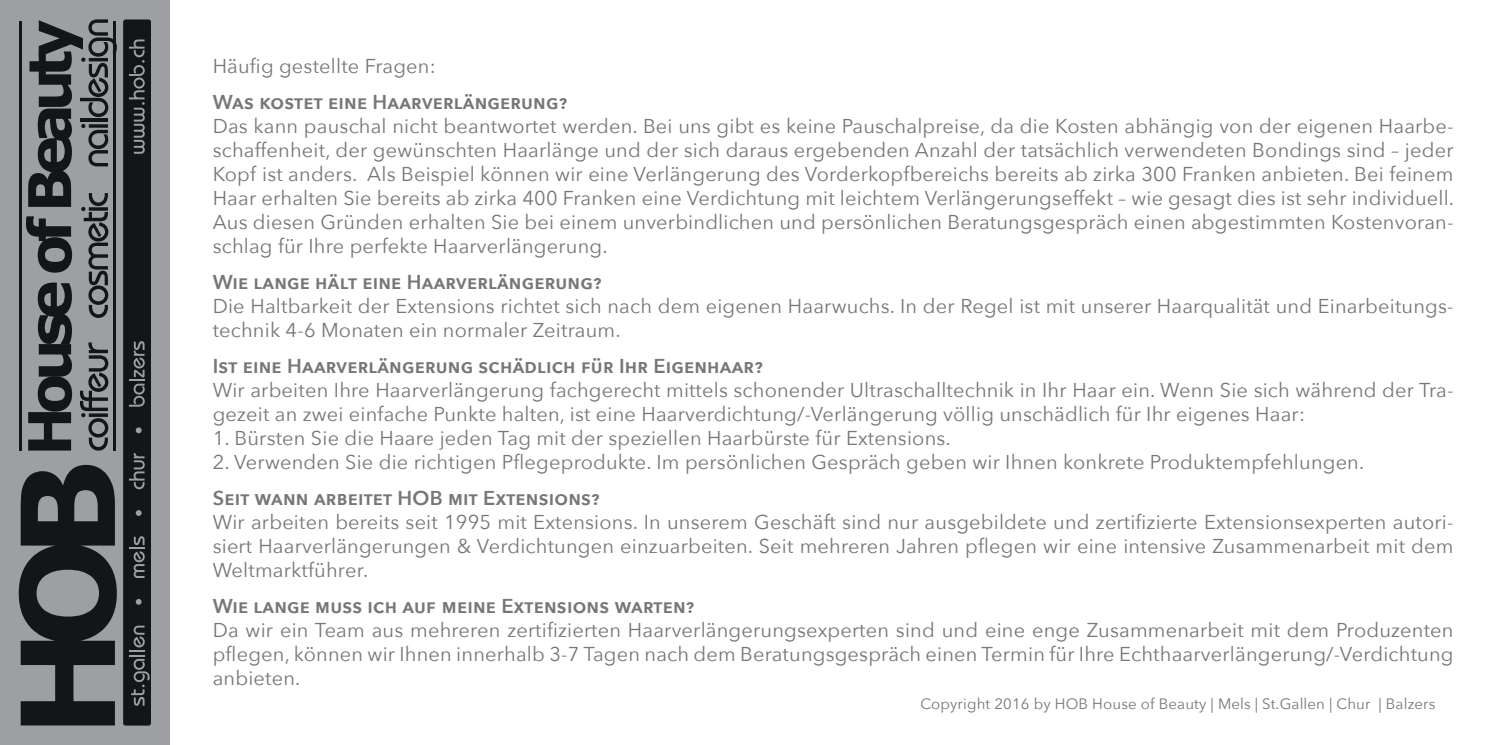
<style>
.page{position:relative;width:1489px;height:745px;background:#fff}
.page>*{position:absolute;margin:0;border:0;box-sizing:border-box;transform-origin:0 0}
.t1{font:20px/24px "Avenir Next";letter-spacing:.01em;color:#757679;text-align:justify}
.t2{font:600 20px "Avenir Next";letter-spacing:.01em;color:#757679}
.t3{font:15px "Avenir Next";letter-spacing:.01em;color:#757679}
</style>
<div class="page">
<div style="left:0;top:0;width:170px;height:744px;background:#9d9fa3"></div>
<svg style="left:19px;top:464px;width:98px;height:261px"></svg>
<svg style="left:26px;top:19px;width:91px;height:431px"></svg>
<hr style="left:114px;top:21px;width:2px;height:429px;background:#141518">
<hr style="left:20px;top:21px;width:2px;height:429px;background:#141518">
<div style="left:123px;top:19px;width:28px;height:706px;background:#141518;border-radius:2px"></div>
<svg style="left:129px;top:625px;width:21px;height:80px"></svg>
<svg style="left:136px;top:599px;width:6px;height:5px"></svg>
<svg style="left:129px;top:536px;width:16px;height:41px"></svg>
<svg style="left:136px;top:510px;width:6px;height:5px"></svg>
<svg style="left:129px;top:453px;width:16px;height:36px"></svg>
<svg style="left:136px;top:427px;width:6px;height:6px"></svg>
<svg style="left:129px;top:341px;width:16px;height:65px"></svg>
<svg style="left:129px;top:39px;width:16px;height:115px"></svg>
<p class="t1" style="left:213px;top:53px;width:224px">Häufig gestellte Fragen:</p>
<p class="t2" style="left:213px;top:84px;width:356px">Was kostet eine Haarverlängerung?</p>
<p class="t1" style="left:213px;top:113px;width:1242px">Das kann pauschal nicht beantwortet werden. Bei uns gibt es keine Pauschalpreise, da die Kosten abhängig von der eigenen Haarbe&shy;schaffenheit, der gewünschten Haarlänge und der sich daraus ergebenden Anzahl der tatsächlich verwendeten Bondings sind – jeder Kopf ist anders. Als Beispiel können wir eine Verlängerung des Vorderkopfbereichs bereits ab zirka 300 Franken anbieten. Bei feinem Haar erhalten Sie bereits ab zirka 400 Franken eine Verdichtung mit leichtem Verlängerungseffekt – wie gesagt dies ist sehr individuell.</p>
<p class="t1" style="left:213px;top:209px;width:1242px">Aus diesen Gründen erhalten Sie bei einem unverbindlichen und persönlichen Beratungsgespräch einen abgestimmten Kostenvoran&shy;schlag für Ihre perfekte Haarverlängerung.</p>
<p class="t2" style="left:213px;top:264px;width:390px">Wie lange hält eine Haarverlängerung?</p>
<p class="t1" style="left:213px;top:293px;width:1242px">Die Haltbarkeit der Extensions richtet sich nach dem eigenen Haarwuchs. In der Regel ist mit unserer Haarqualität und Einarbeitungs&shy;technik 4-6 Monaten ein normaler Zeitraum.</p>
<p class="t2" style="left:213px;top:348px;width:552px">Ist eine Haarverlängerung schädlich für Ihr Eigenhaar?</p>
<p class="t1" style="left:213px;top:377px;width:1242px">Wir arbeiten Ihre Haarverlängerung fachgerecht mittels schonender Ultraschalltechnik in Ihr Haar ein. Wenn Sie sich während der Tra&shy;gezeit an zwei einfache Punkte halten, ist eine Haarverdichtung/-Verlängerung völlig unschädlich für Ihr eigenes Haar:</p>
<p class="t1" style="left:213px;top:425px;width:739px">1. Bürsten Sie die Haare jeden Tag mit der speziellen Haarbürste für Extensions.</p>
<p class="t1" style="left:213px;top:449px;width:1153px">2. Verwenden Sie die richtigen Pflegeprodukte. Im persönlichen Gespräch geben wir Ihnen konkrete Produktempfehlungen.</p>
<p class="t2" style="left:213px;top:480px;width:389px">Seit wann arbeitet HOB mit Extensions?</p>
<p class="t1" style="left:213px;top:509px;width:1242px">Wir arbeiten bereits seit 1995 mit Extensions. In unserem Geschäft sind nur ausgebildete und zertifizierte Extensionsexperten autori&shy;siert Haarverlängerungen &amp; Verdichtungen einzuarbeiten. Seit mehreren Jahren pflegen wir eine intensive Zusammenarbeit mit dem Weltmarktführer.</p>
<p class="t2" style="left:213px;top:588px;width:483px">Wie lange muss ich auf meine Extensions warten?</p>
<p class="t1" style="left:213px;top:617px;width:1242px">Da wir ein Team aus mehreren zertifizierten Haarverlängerungsexperten sind und eine enge Zusammenarbeit mit dem Produzenten pflegen, können wir Ihnen innerhalb 3-7 Tagen nach dem Beratungsgespräch einen Termin für Ihre Echthaarverlängerung/-Verdichtung anbieten.</p>
<p class="t3" style="left:920px;top:690px;width:516px">Copyright 2016 by HOB House of Beauty | Mels | St.Gallen | Chur | Balzers</p>
</div>
